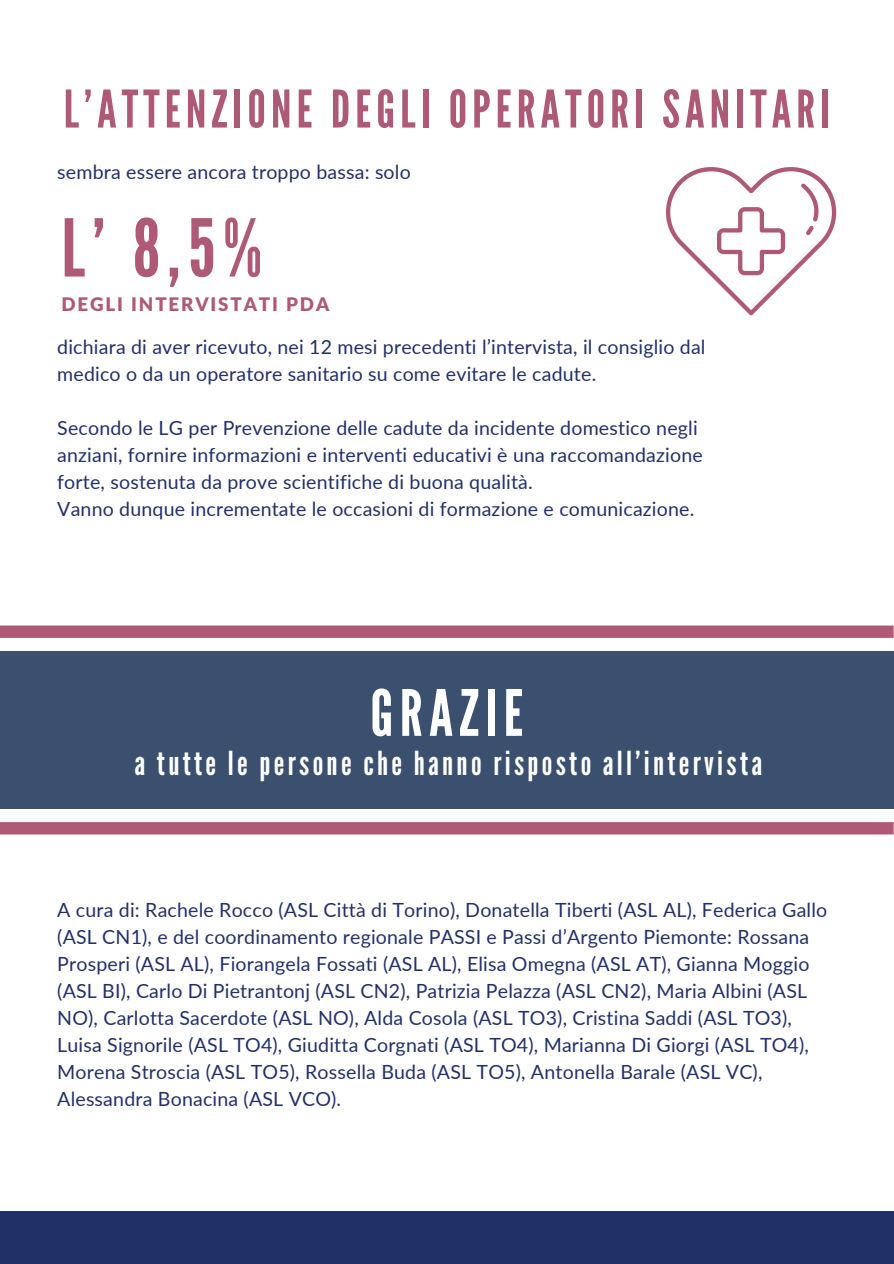
<style>
.page{position:relative;width:894px;height:1264px;background:#fff}
.page>*{position:absolute;margin:0;border:0;box-sizing:border-box;transform-origin:0 0}
.t1{font:79.35px "League Gothic";color:#ae5976}
.t2{font:63.75px "League Gothic";letter-spacing:.1em;color:#fff}
.t3{font:51.75px "League Gothic";letter-spacing:.1em;color:#ae5976}
.t4{font:33px "League Gothic";letter-spacing:.1em;color:#fff}
.t5{font:19.5px/27px "Lato";letter-spacing:.01em;color:#223068}
.t6{font:900 18.75px "Lato Latin";letter-spacing:.1em;color:#ae5976}
</style>
<div class="page">
<svg style="left:666px;top:167px;width:170px;height:148px"></svg>
<div style="left:0;top:1211px;width:893px;height:52px;background:#223068"></div>
<div style="left:0;top:651px;width:893px;height:157px;background:#3a506e"></div>
<div style="left:0;top:625px;width:893px;height:13px;background:#ae5976"></div>
<div style="left:0;top:822px;width:893px;height:12px;background:#ae5976"></div>
<h2 class="t3" style="left:64px;top:79px;width:767px">L’ATTENZIONE DEGLI OPERATORI SANITARI</h2>
<p class="t5" style="left:57px;top:158px;width:355px">sembra essere ancora troppo bassa: solo</p>
<p class="t1" style="left:61px;top:202px;width:202px">L’ 8,5%</p>
<p class="t6" style="left:61px;top:296px;width:269px">DEGLI INTERVISTATI PDA</p>
<h1 class="t5" style="left:57px;top:333px;width:649px">dichiara di aver ricevuto, nei 12 mesi precedenti l’intervista, il consiglio dal medico o da un operatore sanitario su come evitare le cadute.</h1>
<h4 class="t5" style="left:57px;top:414px;width:647px">Secondo le LG per Prevenzione delle cadute da incidente domestico negli anziani, fornire informazioni e interventi educativi è una raccomandazione forte, sostenuta da prove scientifiche di buona qualità.</h4>
<p class="t5" style="left:57px;top:495px;width:638px">Vanno dunque incrementate le occasioni di formazione e comunicazione.</p>
<h2 class="t2" style="left:370px;top:676px;width:154px">GRAZIE</h2>
<h3 class="t4" style="left:135px;top:744px;width:628px">a tutte le persone che hanno risposto all’intervista</h3>
<p class="t5" style="left:57px;top:896px;width:771px">A cura di: Rachele Rocco (ASL Città di Torino), Donatella Tiberti (ASL AL), Federica Gallo (ASL CN1), e del coordinamento regionale PASSI e Passi d’Argento Piemonte: Rossana Prosperi (ASL AL), Fiorangela Fossati (ASL AL), Elisa Omegna (ASL AT), Gianna Moggio (ASL BI), Carlo Di Pietrantonj (ASL CN2), Patrizia Pelazza (ASL CN2), Maria Albini (ASL NO), Carlotta Sacerdote (ASL NO), Alda Cosola (ASL TO3), Cristina Saddi (ASL TO3), Luisa Signorile (ASL TO4), Giuditta Corgnati (ASL TO4), Marianna Di Giorgi (ASL TO4), Morena Stroscia (ASL TO5), Rossella Buda (ASL TO5), Antonella Barale (ASL VC), Alessandra Bonacina (ASL VCO).</p>
</div>
